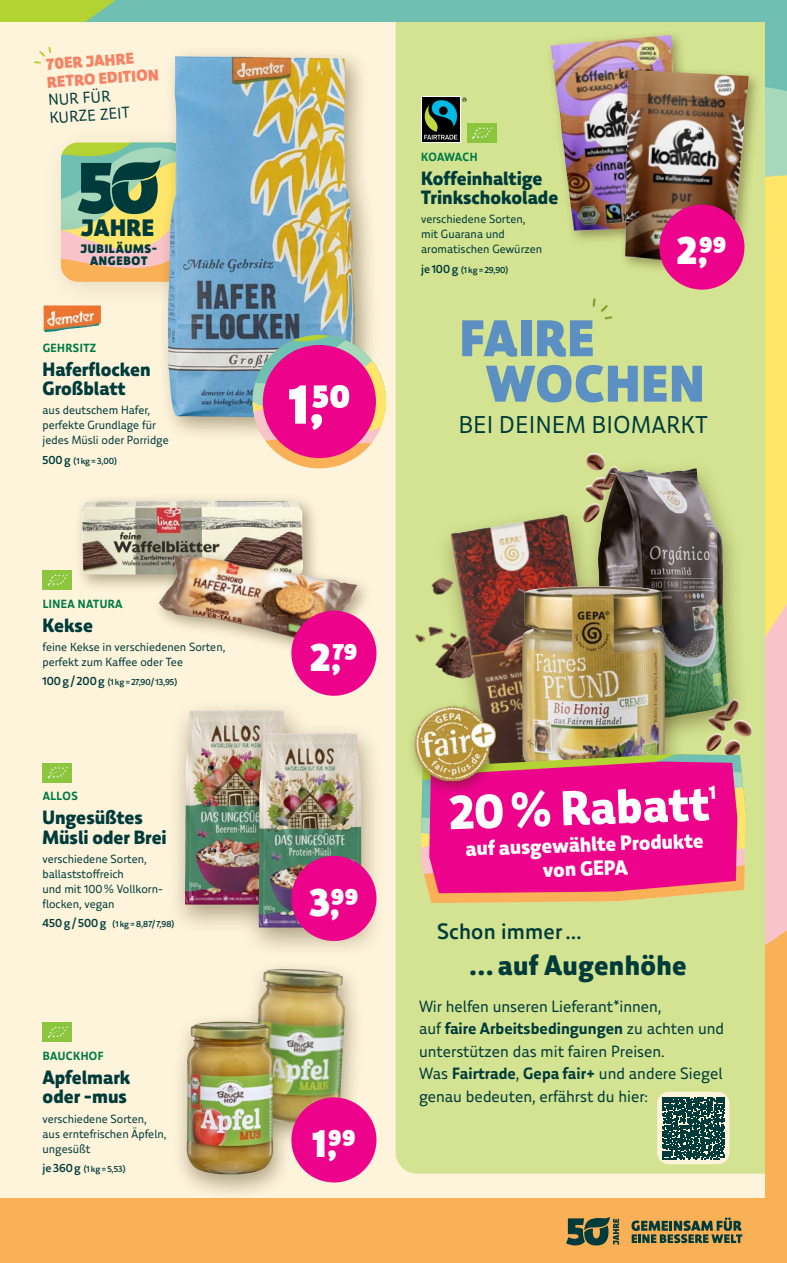
<style>
.page{position:relative;width:787px;height:1263px;background:#fff}
.page>*{position:absolute;margin:0;border:0;box-sizing:border-box;transform-origin:0 0}
.t1{font:900 55.5px "Bio Markt";color:#fff}
.t2{font:900 52.05px/45.5px "Bio Markt";letter-spacing:.03em;color:#5c90c2}
.t3{font:800 49.5px "Bio Markt";color:#fff}
.t4{font:900 39px "Bio Markt";color:#fff}
.t5{font:800 28.5px "Bio Markt";letter-spacing:.01em;color:#003b3b}
.t6{font:24.6px "Bio Markt";letter-spacing:.03em;color:#003b3b}
.t7{font:900 24px "Bio Markt";letter-spacing:.03em;color:#003b3b}
.t8{font:500 22.5px "Bio Markt";letter-spacing:.01em;color:#003b3b}
.t9{font:800 21px/24px "Bio Markt";color:#fff;text-align:center}
.t10{font:800 19.5px/19.5px "Bio Markt";color:#003b3b}
.t11{font:16.5px/22.5px "Bio Markt";color:#003b3b}
.t12{font:900 15.9px/18px "Bio Markt";color:#f48465}
.t13{font:15.9px/18px "Bio Markt";color:#003b3b}
.t14{font:900 12.45px/12.1px "Bio Markt";letter-spacing:.06em;color:#003b3b;text-align:center}
.t15{font:12px/15px "Bio Markt";color:#003b3b}
.t16{font:700 12px "Bio Markt";letter-spacing:.04em;color:#007a45}
.t17{font:700 12px "Bio Markt";letter-spacing:.02em;color:#007a45}
.t18{font:500 9px "Bio Markt";color:#003b3b}
.s1{font-size:12px}
.s2{font-weight:700}
</style>
<div class="page">
<img style="left:0;top:0;width:787px;height:1263px">
<h3 class="t12" style="left:45px;top:55px;width:114px;rotate:-4deg">70ER JAHRE<br>RETRO EDITION</h3>
<h3 class="t13" style="left:48px;top:91px;width:82px;rotate:-4deg">NUR FÜR<br>KURZE ZEIT</h3>
<h3 class="t7" style="left:81px;top:212px;width:75px">JAHRE</h3>
<p class="t14" style="left:81px;top:242px;width:78px">JUBILÄUMS-<br>ANGEBOT</p>
<p class="t16" style="left:43px;top:340px;width:55px">GEHRSITZ</p>
<h3 class="t10" style="left:43px;top:359px;width:110px">Haferflocken<br>Großblatt</h3>
<p class="t15" style="left:43px;top:403px;width:128px">aus deutschem Hafer, perfekte Grundlage für jedes Müsli oder Porridge</p>
<p class="t18" style="left:43px;top:455px;width:76px"><span class="s1">500g</span> (1kg=3,00)</p>
<p class="t16" style="left:43px;top:596px;width:81px">LINEA NATURA</p>
<h3 class="t10" style="left:43px;top:615px;width:52px">Kekse</h3>
<p class="t15" style="left:43px;top:639px;width:184px">feine Kekse in verschiedenen Sorten, perfekt zum Kaffee oder Tee</p>
<p class="t18" style="left:43px;top:676px;width:136px"><span class="s1">100g/ 200g</span> (1kg=27,90/ 13,95)</p>
<p class="t16" style="left:43px;top:789px;width:37px">ALLOS</p>
<h3 class="t10" style="left:43px;top:807px;width:126px">Ungesüßtes<br>Müsli oder Brei</h3>
<p class="t15" style="left:43px;top:851px;width:122px">verschiedene Sorten, ballaststoffreich<br>und mit 100% Vollkorn&shy;flocken, vegan</p>
<p class="t18" style="left:43px;top:918px;width:134px"><span class="s1">450g/ 500g</span> (1kg=8,87/ 7,98)</p>
<p class="t16" style="left:43px;top:1048px;width:62px">BAUCKHOF</p>
<h3 class="t10" style="left:43px;top:1067px;width:89px">Apfelmark oder -mus</h3>
<p class="t15" style="left:43px;top:1111px;width:125px">verschiedene Sorten, aus erntefrischen Äpfeln, ungesüßt</p>
<p class="t18" style="left:43px;top:1163px;width:85px"><span class="s1">je360g</span> (1kg=5,53)</p>
<h1 class="t1" style="left:288px;top:370px;width:64px">1,50</h1>
<p class="t17" style="left:421px;top:149px;width:58px">KOAWACH</p>
<h3 class="t10" style="left:421px;top:168px;width:139px">Koffeinhaltige<br>Trinkschokolade</h3>
<p class="t15" style="left:421px;top:212px;width:122px">verschiedene Sorten, mit Guarana und aromatischen Gewürzen</p>
<p class="t18" style="left:421px;top:264px;width:89px"><span class="s1">je100g</span> (1kg=29,90)</p>
<h3 class="t4" style="left:677px;top:227px;width:51px">2 ,99</h3>
<h2 class="t2" style="left:485px;top:315px;width:220px;text-indent:-26px">FAIRE<br>WOCHEN</h2>
<h3 class="t6" style="left:458px;top:409px;width:250px">BEI DEINEM BIOMARKT</h3>
<h3 class="t4" style="left:310px;top:633px;width:49px">2 ,79</h3>
<h3 class="t4" style="left:309px;top:878px;width:50px">3,99</h3>
<h3 class="t4" style="left:312px;top:1120px;width:45px">1,99</h3>
<h3 class="t3" style="left:448px;top:782px;width:261px;rotate:-2deg">20% Rabatt</h3>
<h3 class="t9" style="left:465px;top:836px;width:240px;rotate:-2deg">auf ausgewählte Produkte von GEPA</h3>
<h3 class="t8" style="left:437px;top:917px;width:146px">Schon immer …</h3>
<h3 class="t5" style="left:469px;top:948px;width:219px">... auf Augenhöhe</h3>
<h3 class="t11" style="left:419px;top:994px;width:307px">Wir helfen unseren Lieferant*innen,<br>auf <span class="s2">faire Arbeitsbedingungen</span> zu achten und unterstützen das mit fairen Preisen.<br>Was <span class="s2">Fairtrade</span>, <span class="s2">Gepa fair+</span> und andere Siegel genau bedeuten, erfährst du hier:</h3>
</div>
